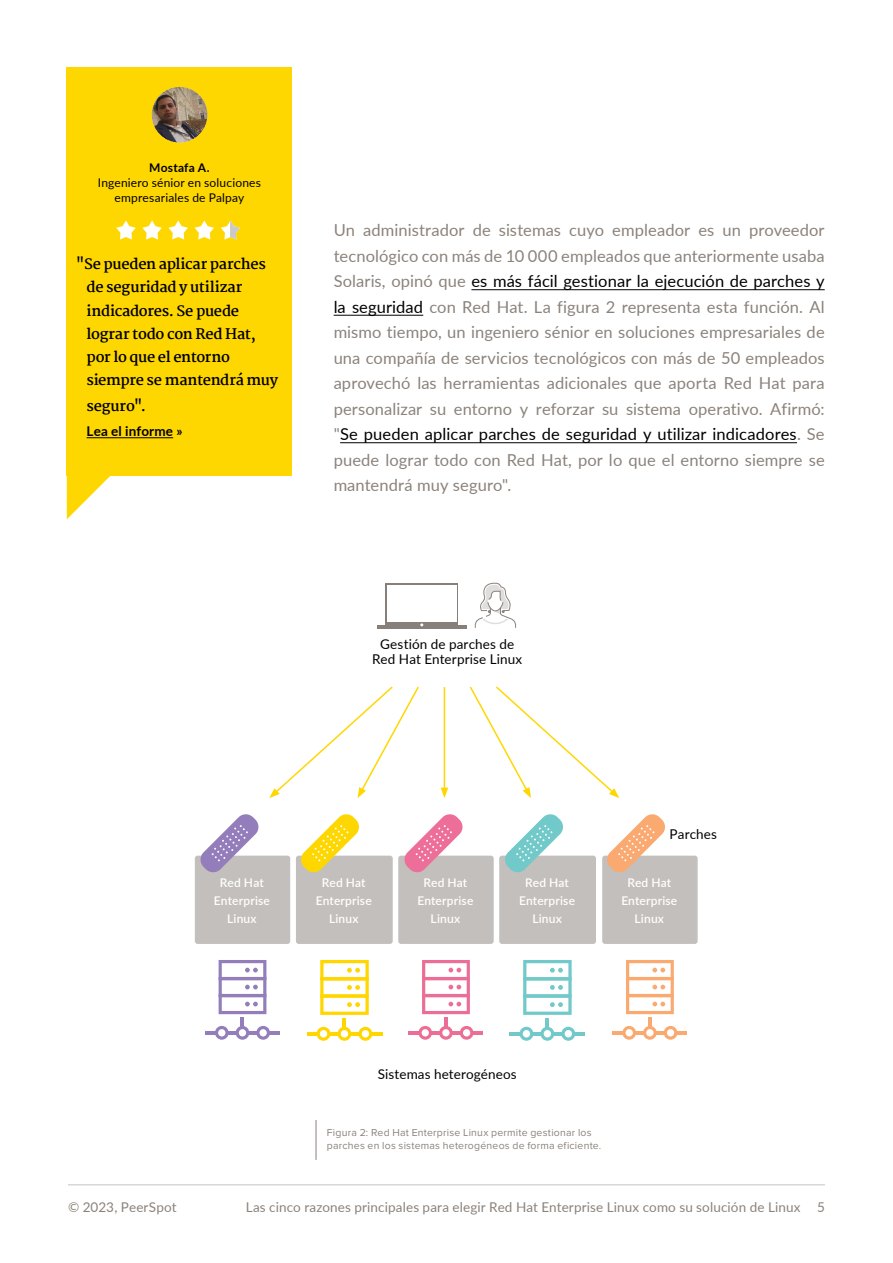
<style>
.page{position:relative;width:893px;height:1263px;background:#fff}
.page>*{position:absolute;margin:0;border:0;box-sizing:border-box;transform-origin:0 0}
.t1{font:16.5px/25.5px "Lato";letter-spacing:.005em;color:#8b827b;text-align:justify}
.t2{font:700 14.4px/23.2px "Martel";letter-spacing:-.02em;color:#000}
.t3{font:13.5px "Lato";letter-spacing:.01em;color:#8b827b}
.t4{font:13.5px/15px "Lato";letter-spacing:.01em;color:#000;text-align:center}
.t5{font:700 13.5px "Lato";letter-spacing:.01em;color:#000}
.t6{font:600 12px/18px "Lato";letter-spacing:.015em;color:#fff;text-align:center}
.t7{font:12px/15px "Lato";letter-spacing:.015em;color:#000;text-align:center}
.t8{font:700 12px "Lato";letter-spacing:.02em;color:#000}
.t9{font:10.5px/12.6px "Proxima Nova";letter-spacing:.02em;color:#8b827b}
.s1{color:#000}
</style>
<div class="page">
<hr style="left:68px;top:1184px;width:757px;height:1px;background:#c5c1bd">
<hr style="left:471px;top:289px;width:354px;height:1px;background:#000">
<hr style="left:334px;top:315px;width:89px;height:1px;background:#000">
<hr style="left:340px;top:442px;width:457px;height:1px;background:#000">
<hr style="left:316px;top:1120px;width:1px;height:40px;background:#8b827b">
<div style="left:67px;top:68px;width:225px;height:408px;background:#ffd700"></div>
<svg style="left:67px;top:476px;width:43px;height:43px"></svg>
<hr style="left:87px;top:437px;width:86px;height:1px;background:#000">
<svg style="left:116px;top:220px;width:124px;height:20px"></svg>
<div style="left:138px;top:75px;width:82px;height:69px;background:#000;opacity:.1"></div>
<svg style="left:475px;top:583px;width:41px;height:45px"></svg>
<div style="left:385px;top:583px;width:73px;height:43px;background:#87807a"></div>
<hr style="left:377px;top:625px;width:89px;height:3px;background:#87807a">
<div style="left:387px;top:585px;width:69px;height:37px;background:#fff"></div>
<div style="left:195px;top:856px;width:95px;height:87px;background:#c3bfbc;border-radius:2px"></div>
<div style="left:195px;top:856px;width:95px;height:88px;border:1px solid #87807a;border-radius:2px"></div>
<div style="left:297px;top:856px;width:95px;height:87px;background:#c3bfbc;border-radius:2px"></div>
<div style="left:296px;top:856px;width:97px;height:88px;border:1px solid #87807a;border-radius:2px"></div>
<div style="left:399px;top:856px;width:94px;height:87px;background:#c3bfbc;border-radius:2px"></div>
<div style="left:398px;top:856px;width:96px;height:88px;border:1px solid #87807a;border-radius:2px"></div>
<div style="left:500px;top:856px;width:95px;height:87px;background:#c3bfbc;border-radius:2px"></div>
<div style="left:499px;top:856px;width:97px;height:88px;border:1px solid #87807a;border-radius:2px"></div>
<div style="left:603px;top:856px;width:94px;height:87px;background:#c3bfbc;border-radius:2px"></div>
<div style="left:602px;top:856px;width:96px;height:88px;border:1px solid #87807a;border-radius:2px"></div>
<hr style="left:241px;top:1017px;width:3px;height:16px;background:#937dba">
<hr style="left:205px;top:1031px;width:75px;height:3px;background:#937dba">
<svg style="left:236px;top:1026px;width:13px;height:14px"></svg>
<svg style="left:256px;top:1026px;width:14px;height:14px"></svg>
<svg style="left:215px;top:1026px;width:14px;height:14px"></svg>
<svg style="left:219px;top:960px;width:47px;height:54px"></svg>
<hr style="left:343px;top:1018px;width:3px;height:16px;background:#ffd600">
<hr style="left:307px;top:1032px;width:75px;height:3px;background:#ffd600">
<svg style="left:338px;top:1027px;width:13px;height:14px"></svg>
<svg style="left:358px;top:1027px;width:14px;height:14px"></svg>
<svg style="left:317px;top:1027px;width:13px;height:14px"></svg>
<svg style="left:320px;top:960px;width:49px;height:55px"></svg>
<hr style="left:444px;top:1017px;width:3px;height:16px;background:#eb6e97">
<hr style="left:409px;top:1031px;width:74px;height:3px;background:#eb6e97">
<svg style="left:439px;top:1026px;width:14px;height:14px"></svg>
<svg style="left:460px;top:1026px;width:13px;height:14px"></svg>
<svg style="left:418px;top:1026px;width:14px;height:14px"></svg>
<svg style="left:422px;top:960px;width:48px;height:54px"></svg>
<hr style="left:546px;top:1018px;width:3px;height:16px;background:#71cac9">
<hr style="left:510px;top:1032px;width:75px;height:3px;background:#71cac9">
<svg style="left:540px;top:1027px;width:14px;height:14px"></svg>
<svg style="left:561px;top:1027px;width:14px;height:14px"></svg>
<svg style="left:519px;top:1027px;width:14px;height:14px"></svg>
<svg style="left:523px;top:960px;width:49px;height:55px"></svg>
<hr style="left:648px;top:1017px;width:3px;height:16px;background:#faaa70">
<hr style="left:613px;top:1031px;width:74px;height:3px;background:#faaa70">
<svg style="left:643px;top:1026px;width:14px;height:14px"></svg>
<svg style="left:664px;top:1026px;width:13px;height:14px"></svg>
<svg style="left:622px;top:1026px;width:14px;height:14px"></svg>
<svg style="left:626px;top:960px;width:48px;height:54px"></svg>
<hr style="left:444px;top:687px;width:1px;height:103px;background:#ffd700">
<svg style="left:441px;top:788px;width:7px;height:10px"></svg>
<svg style="left:269px;top:686px;width:150px;height:112px"></svg>
<svg style="left:469px;top:686px;width:150px;height:112px"></svg>
<svg style="left:200px;top:814px;width:59px;height:59px"></svg>
<svg style="left:300px;top:814px;width:60px;height:59px"></svg>
<svg style="left:404px;top:814px;width:59px;height:59px"></svg>
<svg style="left:504px;top:814px;width:60px;height:59px"></svg>
<svg style="left:606px;top:814px;width:60px;height:59px"></svg>
<p class="t8" style="left:149px;top:158px;width:62px">Mostafa A.</p>
<p class="t7" style="left:98px;top:174px;width:165px">Ingeniero sénior en soluciones empresariales de Palpay</p>
<p class="t2" style="left:87px;top:252px;width:193px;text-indent:-11px">"Se pueden aplicar parches de seguridad y utilizar indicadores. Se puede lograr todo con Red Hat, por lo que el entorno siempre se mantendrá muy</p>
<p class="t2" style="left:87px;top:394px;width:61px">seguro".</p>
<p class="t5" style="left:87px;top:421px;width:98px">Lea el informe »</p>
<p class="t1" style="left:334px;top:217px;width:493px">Un administrador de sistemas cuyo empleador es un proveedor tecnológico con más de 10 000 empleados que anteriormente usaba Solaris, opinó que <span class="s1">es más fácil gestionar la ejecución de parches y la seguridad</span> con Red Hat. La figura 2 representa esta función. Al mismo tiempo, un ingeniero sénior en soluciones empresariales de una compañía de servicios tecnológicos con más de 50 empleados aprovechó las herramientas adicionales que aporta Red Hat para personalizar su entorno y reforzar su sistema operativo. Afirmó: "<span class="s1">Se pueden aplicar parches de seguridad y utilizar indicadores</span>. Se puede lograr todo con Red Hat, por lo que el entorno siempre se mantendrá muy seguro".</p>
<p class="t4" style="left:372px;top:636px;width:152px">Gestión de parches de<br>Red Hat Enterprise Linux</p>
<p class="t4" style="left:669px;top:826px;width:49px">Parches</p>
<p class="t6" style="left:214px;top:873px;width:57px">Red Hat<br>Enterprise<br>Linux</p>
<p class="t6" style="left:316px;top:873px;width:57px">Red Hat<br>Enterprise<br>Linux</p>
<p class="t6" style="left:417px;top:873px;width:57px">Red Hat<br>Enterprise<br>Linux</p>
<p class="t6" style="left:519px;top:873px;width:57px">Red Hat<br>Enterprise<br>Linux</p>
<p class="t6" style="left:621px;top:873px;width:57px">Red Hat<br>Enterprise<br>Linux</p>
<p class="t4" style="left:378px;top:1066px;width:140px">Sistemas heterogéneos</p>
<p class="t9" style="left:327px;top:1127px;width:276px">Figura 2: Red Hat Enterprise Linux permite gestionar los parches en los sistemas heterogéneos de forma eficiente.</p>
<p class="t3" style="left:68px;top:1197px;width:110px">© 2023, PeerSpot</p>
<p class="t3" style="left:246px;top:1197px;width:581px">Las cinco razones principales para elegir Red Hat Enterprise Linux como su solución de Linux 5</p>
</div>
